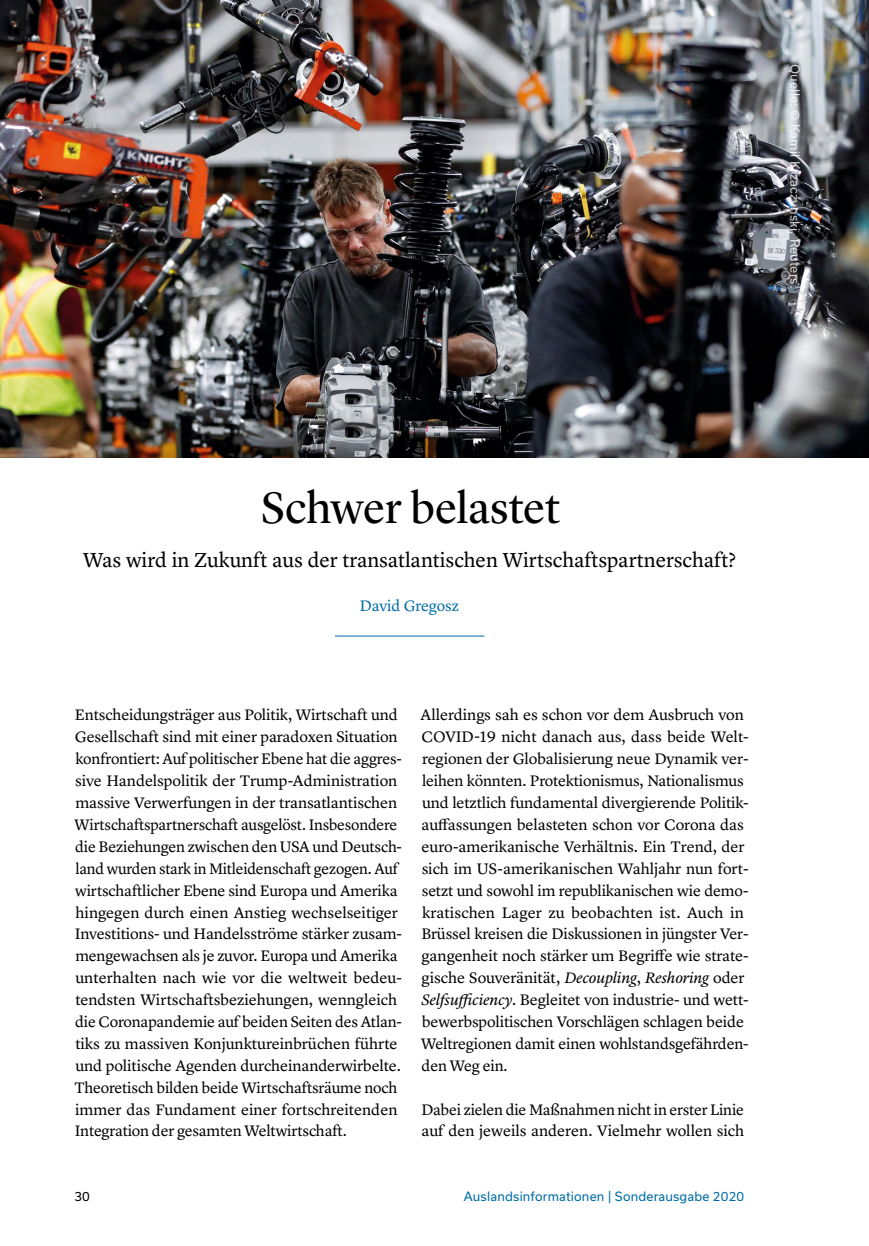
<style>
.page{position:relative;width:869px;height:1246px;background:#fff}
.page>*{position:absolute;margin:0;border:0;box-sizing:border-box;transform-origin:0 0}
.t1{font:45.5px "Lyon Display";letter-spacing:-.005em;color:#000}
.t2{font:21px "Lyon Text";letter-spacing:-.005em;color:#000}
.t3{font:15.75px/21.9px "Lyon Text";letter-spacing:-.01em;color:#000}
.t4{font:15.75px "Lyon Text";letter-spacing:-.01em;color:#006ca6}
.t5{font:12.25px "Usual";letter-spacing:.015em;color:#006ca6}
.t6{font:12.25px "Usual";letter-spacing:.015em;color:#fff}
.t7{font:12.25px "Usual";color:#000}
.s1{font-style:italic}
</style>
<div class="page">
<img style="left:0;top:0;width:868px;height:457px">
<hr style="left:335px;top:635px;width:149px;height:1px;background:#006ca6">
<p class="t6" style="left:801px;top:64px;width:226px;rotate:90deg">Quelle: © Kamil Krzaczynski, Reuters.</p>
<h1 class="t1" style="left:261px;top:474px;width:300px">Schwer belastet</h1>
<h2 class="t2" style="left:83px;top:544px;width:654px">Was wird in Zukunft aus der transatlantischen Wirtschaftspartnerschaft?</h2>
<p class="t4" style="left:359px;top:593px;width:101px">David Gregosz</p>
<p class="t3" style="left:74px;top:703px;width:329px">Entscheidungsträger aus Politik, Wirtschaft und Gesellschaft sind mit einer paradoxen Situation konfrontiert: Auf politischer Ebene hat die aggres&shy;sive Handelspolitik der Trump-Administration massive Verwerfungen in der transatlantischen Wirtschaftspartnerschaft ausgelöst. Insbesondere die Beziehungen zwischen den USA und Deutsch&shy;land wurden stark in Mitleidenschaft gezogen. Auf wirtschaftlicher Ebene sind Europa und Amerika hingegen durch einen Anstieg wechselseitiger Investitions- und Handelsströme stärker zusam&shy;mengewachsen als je zuvor. Europa und Amerika unterhalten nach wie vor die weltweit bedeu&shy;tendsten Wirtschaftsbeziehungen, wenngleich die Coronapandemie auf beiden Seiten des Atlan&shy;tiks zu massiven Konjunktureinbrüchen führte und politische Agenden durcheinanderwirbelte.<br>Theoretisch bilden beide Wirtschaftsräume noch immer das Fundament einer fortschreitenden Integration der gesamten Weltwirtschaft.</p>
<p class="t3" style="left:420px;top:703px;width:329px">Allerdings sah es schon vor dem Ausbruch von COVID-19 nicht danach aus, dass beide Welt&shy;regionen der Globalisierung neue Dynamik ver&shy;leihen könnten. Protektionismus, Nationalismus und letztlich fundamental divergierende Politik&shy;auffassungen belasteten schon vor Corona das euro-amerikanische Verhältnis. Ein Trend, der sich im US-amerikanischen Wahljahr nun fort&shy;setzt und sowohl im republikanischen wie demo&shy;kratischen Lager zu beobachten ist. Auch in Brüssel kreisen die Diskussionen in jüngster Ver&shy;gangenheit noch stärker um Begriffe wie strate&shy;gische Souveränität, <span class="s1">Decoupling</span>, <span class="s1">Reshoring</span> oder <span class="s1">Selfsufficiency</span>. Begleitet von industrie- und wett&shy;bewerbspolitischen Vorschlägen schlagen beide Weltregionen damit einen wohlstandsgefährden&shy;den Weg ein.</p>
<p class="t3" style="left:421px;top:1096px;width:324px">Dabei zielen die Maßnahmen nicht in erster Linie auf den jeweils anderen. Vielmehr wollen sich</p>
<p class="t7" style="left:74px;top:1188px;width:17px">30</p>
<p class="t5" style="left:463px;top:1188px;width:282px">Auslandsinformationen | Sonderausgabe 2020</p>
</div>
